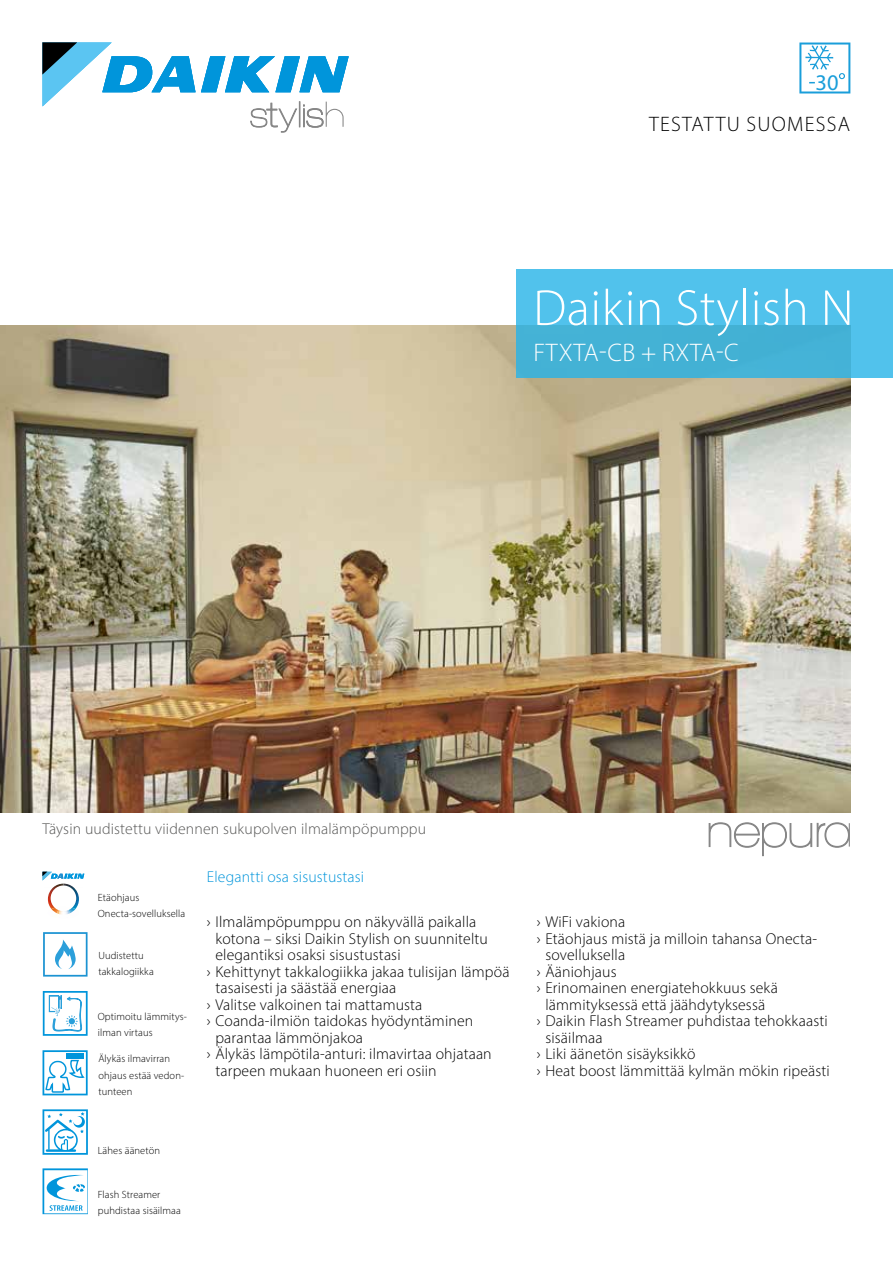
<style>
.page{position:relative;width:893px;height:1263px;background:#fff}
.page>*{position:absolute;margin:0;border:0;box-sizing:border-box;transform-origin:0 0}
.t1{font:300 51px "Myriad Pro";letter-spacing:.01em;color:#fff}
.t2{font:300 25.5px "Myriad Pro";letter-spacing:.02em;color:#fff}
.t3{font:22.5px "Myriad Pro";color:#1a9eda}
.t4{font:300 21px "Myriad Pro";letter-spacing:.06em;color:#000}
.t5{font:300 15.75px "Myriad Pro";letter-spacing:.01em;color:#000}
.t6{font:300 15.75px "Myriad Pro";letter-spacing:.01em;color:#575756}
.t7{font:300 15.75px "Myriad Pro";letter-spacing:.01em;color:#0095db}
.t8{font:300 10.5px/16.5px "Myriad Pro";letter-spacing:.01em;color:#000}
</style>
<div class="page">
<img style="left:48px;top:884px;width:31px;height:25px">
<svg style="left:51px;top:907px;width:24px;height:8px"></svg>
<svg style="left:43px;top:872px;width:41px;height:8px"></svg>
<svg style="left:43px;top:991px;width:45px;height:45px"></svg>
<svg style="left:43px;top:932px;width:45px;height:44px"></svg>
<img style="left:0;top:325px;width:850px;height:488px">
<svg style="left:709px;top:822px;width:141px;height:34px"></svg>
<svg style="left:43px;top:1168px;width:45px;height:46px"></svg>
<svg style="left:43px;top:1109px;width:45px;height:46px"></svg>
<svg style="left:43px;top:1050px;width:45px;height:45px"></svg>
<svg style="left:43px;top:43px;width:306px;height:90px"></svg>
<svg style="left:516px;top:270px;width:377px;height:108px;background:#4bbae2"></svg>
<svg style="left:799px;top:43px;width:51px;height:51px"></svg>
<h3 class="t3" style="left:815px;top:68px;width:25px">30</h3>
<h3 class="t4" style="left:649px;top:112px;width:203px">TESTATTU SUOMESSA</h3>
<h1 class="t1" style="left:533px;top:277px;width:322px">Daikin Stylish N</h1>
<h2 class="t2" style="left:533px;top:337px;width:207px">FTXTA-CB + RXTA-C</h2>
<p class="t6" style="left:43px;top:820px;width:385px">Täysin uudistettu viidennen sukupolven ilmalämpöpumppu</p>
<p class="t8" style="left:98px;top:889px;width:89px">Etäohjaus<br>Onecta-sovelluksella</p>
<p class="t8" style="left:98px;top:947px;width:57px">Uudistettu takkalogiikka</p>
<p class="t8" style="left:98px;top:1008px;width:91px">Optimoitu lämmitys&shy;ilman virtaus</p>
<p class="t8" style="left:98px;top:1050px;width:87px">Älykäs ilmavirran ohjaus estää vedon&shy;tunteen</p>
<p class="t8" style="left:98px;top:1142px;width:64px">Lähes äänetön</p>
<p class="t8" style="left:98px;top:1186px;width:85px">Flash Streamer puhdistaa sisäilmaa</p>
<p class="t7" style="left:207px;top:867px;width:159px">Elegantti osa sisustustasi</p>
<p class="t5" style="left:207px;top:912px;width:271px">› Ilmalämpöpumppu on näkyvällä paikalla</p>
<p class="t5" style="left:215px;top:929px;width:274px">kotona – siksi Daikin Stylish on suunniteltu</p>
<p class="t5" style="left:215px;top:945px;width:187px">elegantiksi osaksi sisustustasi</p>
<p class="t5" style="left:207px;top:962px;width:304px">› Kehittynyt takkalogiikka jakaa tulisijan lämpöä</p>
<p class="t5" style="left:215px;top:978px;width:182px">tasaisesti ja säästää energiaa</p>
<p class="t5" style="left:207px;top:995px;width:217px">› Valitse valkoinen tai mattamusta</p>
<p class="t5" style="left:207px;top:1011px;width:268px">› Coanda-ilmiön taidokas hyödyntäminen</p>
<p class="t5" style="left:215px;top:1028px;width:149px">parantaa lämmönjakoa</p>
<p class="t5" style="left:207px;top:1044px;width:286px">› Älykäs lämpötila-anturi: ilmavirtaa ohjataan</p>
<p class="t5" style="left:215px;top:1061px;width:223px">tarpeen mukaan huoneen eri osiin</p>
<p class="t5" style="left:537px;top:912px;width:90px">› WiFi vakiona</p>
<p class="t5" style="left:537px;top:929px;width:282px">› Etäohjaus mistä ja milloin tahansa Onecta-</p>
<p class="t5" style="left:545px;top:945px;width:81px">sovelluksella</p>
<p class="t5" style="left:537px;top:962px;width:81px">› Ääniohjaus</p>
<p class="t5" style="left:537px;top:978px;width:242px">› Erinomainen energiatehokkuus sekä</p>
<p class="t5" style="left:545px;top:995px;width:221px">lämmityksessä että jäähdytyksessä</p>
<p class="t5" style="left:537px;top:1011px;width:292px">› Daikin Flash Streamer puhdistaa tehokkaasti</p>
<p class="t5" style="left:545px;top:1028px;width:59px">sisäilmaa</p>
<p class="t5" style="left:537px;top:1044px;width:160px">› Liki äänetön sisäyksikkö</p>
<p class="t5" style="left:537px;top:1061px;width:294px">› Heat boost lämmittää kylmän mökin ripeästi</p>
</div>
